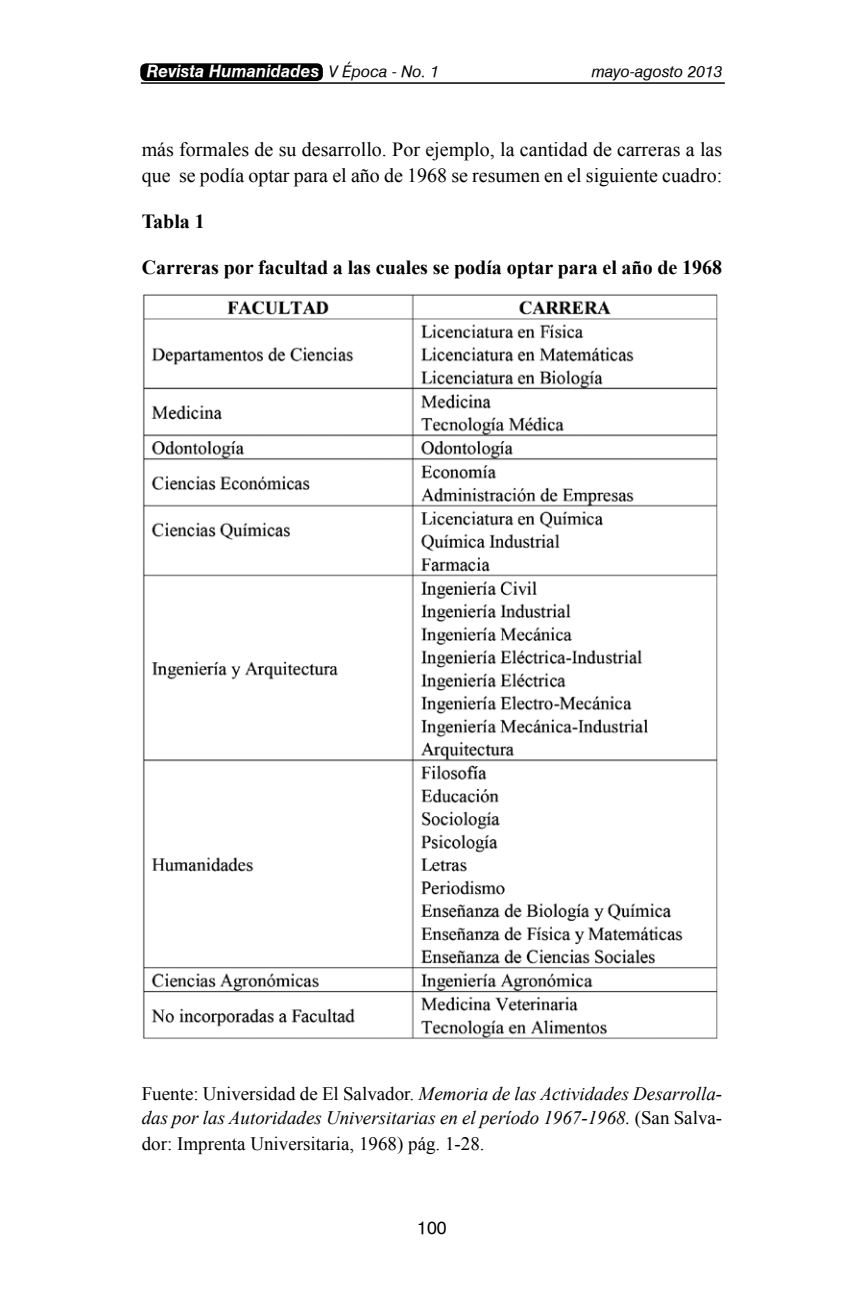
<style>
.page{position:relative;width:864px;height:1296px;background:#fff}
.page>*{position:absolute;margin:0;border:0;box-sizing:border-box;transform-origin:0 0}
.t1{font:20px/26px "Times New Roman";color:#000}
.t2{font:700 20px "Times New Roman";color:#000}
.t3{font:italic 19px/24px "Times New Roman";color:#000}
.t4{font:19px "Times New Roman";color:#000}
.t5{font:18px "Geneva";color:#000}
.t6{font:italic 700 17px "Geneva";color:#fff}
.t7{font:italic 16px "Geneva";color:#000}
.s1{font-weight:400;font-size:16px;color:#000}
.s2{font-style:normal}
</style>
<div class="page">
<div style="left:140px;top:63px;width:183px;height:18px;background:#000;border-radius:6px"></div>
<hr style="left:141px;top:82px;width:584px;height:2px;background:#000">
<img style="left:142px;top:294px;width:576px;height:745px">
<p class="t6" style="left:147px;top:61px;width:294px">Revista Humanidades <span class="s1">V Época - No. 1</span></p>
<p class="t7" style="left:592px;top:62px;width:132px">mayo-agosto 2013</p>
<p class="t1" style="left:142px;top:135px;width:582px">más formales de su desarrollo. Por ejemplo, la cantidad de carreras a las que se podía optar para el año de 1968 se resumen en el siguiente cuadro:</p>
<p class="t2" style="left:142px;top:206px;width:65px">Tabla 1</p>
<p class="t2" style="left:142px;top:252px;width:582px">Carreras por facultad a las cuales se podía optar para el año de 1968</p>
<p class="t3" style="left:142px;top:1081px;width:582px"><span class="s2">Fuente: Universidad de El Salvador.</span> Memoria de las Actividades Desarrolla&shy;das por las Autoridades Universitarias en el período 1967-1968. <span class="s2">(San Salva-</span></p>
<p class="t4" style="left:142px;top:1130px;width:344px">dor: Imprenta Universitaria, 1968) pág. 1-28.</p>
<p class="t5" style="left:417px;top:1217px;width:31px">100</p>
</div>
